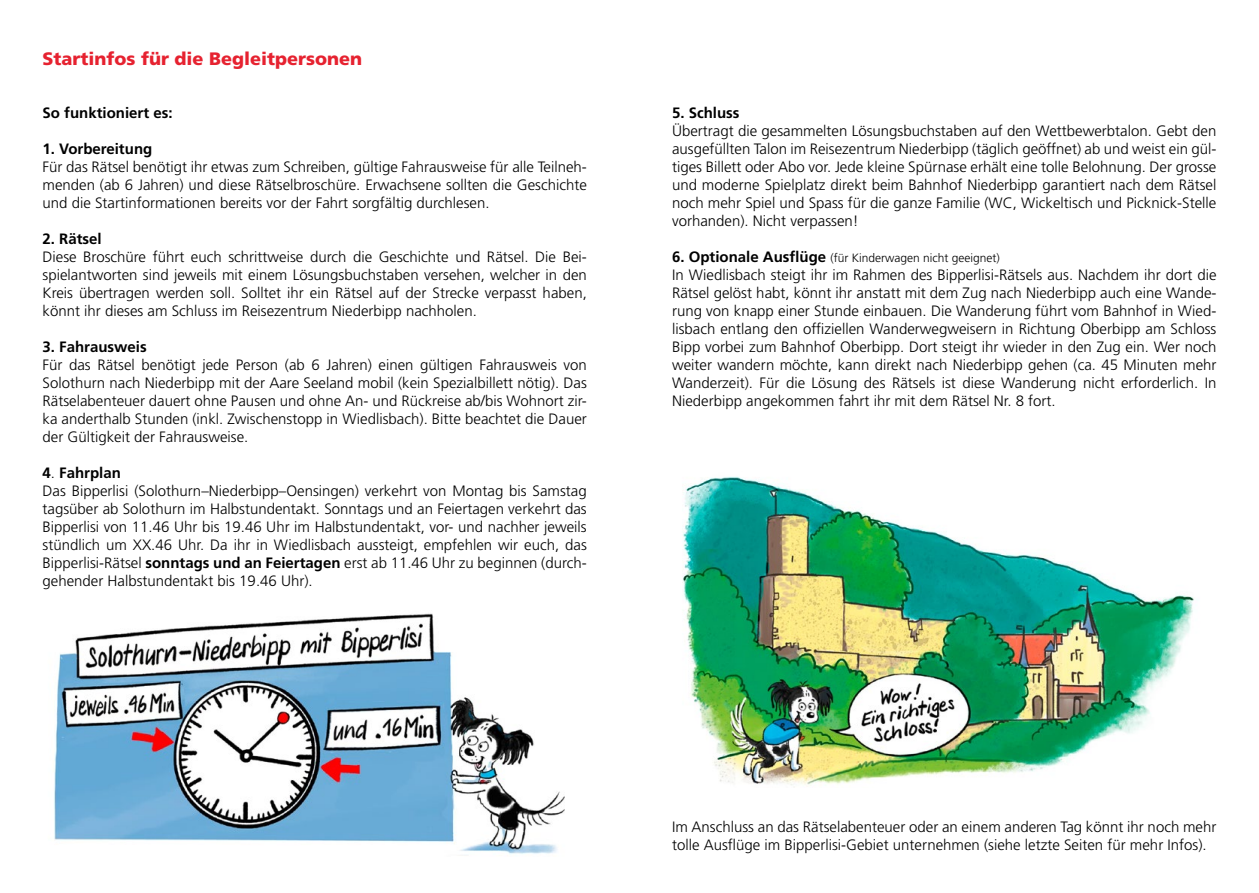
<style>
.page{position:relative;width:1259px;height:893px;background:#fff}
.page>*{position:absolute;margin:0;border:0;box-sizing:border-box;transform-origin:0 0}
.t1{font:900 18px "Frutiger LT Std";color:#e62230}
.t2{font:300 15px/18px "Frutiger LT Std";color:#000;text-align:justify}
.t3{font:700 15px "Frutiger LT Std";color:#000}
.t4{font:300 12px "Frutiger LT Std";color:#000}
.s1{font-weight:700}
.s2{font-weight:700;font-size:15px}
</style>
<div class="page">
<img style="left:683px;top:476px;width:511px;height:309px">
<img style="left:54px;top:613px;width:511px;height:241px">
<p class="t1" style="left:43px;top:47px;width:321px">Startinfos für die Begleitpersonen</p>
<p class="t3" style="left:43px;top:104px;width:132px">So funktioniert es:</p>
<p class="t3" style="left:43px;top:140px;width:111px">1. Vorbereitung</p>
<p class="t2" style="left:43px;top:158px;width:546px">Für das Rätsel benötigt ihr etwas zum Schreiben, gültige Fahrausweise für alle Teilneh&shy;menden (ab 6 Jahren) und diese Rätselbroschüre. Erwachsene sollten die Geschichte und die Startinformationen bereits vor der Fahrt sorgfältig durchlesen.</p>
<p class="t3" style="left:43px;top:230px;width:61px">2. Rätsel</p>
<p class="t2" style="left:43px;top:248px;width:546px">Diese Broschüre führt euch schrittweise durch die Geschichte und Rätsel. Die Bei&shy;spielantworten sind jeweils mit einem Lösungsbuchstaben versehen, welcher in den Kreis übertragen werden soll. Solltet ihr ein Rätsel auf der Strecke verpasst haben, könnt ihr dieses am Schluss im Reisezentrum Niederbipp nachholen.</p>
<p class="t3" style="left:43px;top:338px;width:106px">3. Fahrausweis</p>
<p class="t2" style="left:43px;top:356px;width:546px">Für das Rätsel benötigt jede Person (ab 6 Jahren) einen gültigen Fahrausweis von Solothurn nach Niederbipp mit der Aare Seeland mobil (kein Spezialbillett nötig). Das Rätselabenteuer dauert ohne Pausen und ohne An- und Rückreise ab/bis Wohnort zir&shy;ka anderthalb Stunden (inkl. Zwischenstopp in Wiedlisbach). Bitte beachtet die Dauer der Gültigkeit der Fahrausweise.</p>
<p class="t2" style="left:43px;top:464px;width:546px;text-align:left"><span class="s1">4</span>. <span class="s1">Fahrplan<br></span>Das Bipperlisi (Solothurn–Niederbipp–Oensingen) verkehrt von Montag bis Samstag tagsüber ab Solothurn im Halbstundentakt. Sonntags und an Feiertagen verkehrt das Bipperlisi von 11.46 Uhr bis 19.46 Uhr im Halbstundentakt, vor- und nachher jeweils stündlich um XX.46 Uhr. Da ihr in Wiedlisbach aussteigt, empfehlen wir euch, das Bipperlisi-Rätsel <span class="s1">sonntags und an Feiertagen</span> erst ab 11.46 Uhr zu beginnen (durch&shy;gehender Halbstundentakt bis 19.46 Uhr).</p>
<p class="t3" style="left:672px;top:104px;width:69px">5. Schluss</p>
<p class="t2" style="left:672px;top:122px;width:546px">Übertragt die gesammelten Lösungsbuchstaben auf den Wettbewerbtalon. Gebt den ausgefüllten Talon im Reisezentrum Niederbipp (täglich geöffnet) ab und weist ein gül&shy;tiges Billett oder Abo vor. Jede kleine Spürnase erhält eine tolle Belohnung. Der grosse und moderne Spielplatz direkt beim Bahnhof Niederbipp garantiert nach dem Rätsel noch mehr Spiel und Spass für die ganze Familie (WC, Wickeltisch und Picknick-Stelle vorhanden). Nicht verpassen!</p>
<p class="t4" style="left:672px;top:251px;width:329px"><span class="s2">6. Optionale Ausflüge</span> (für Kinderwagen nicht geeignet)</p>
<p class="t2" style="left:672px;top:266px;width:546px">In Wiedlisbach steigt ihr im Rahmen des Bipperlisi-Rätsels aus. Nachdem ihr dort die Rätsel gelöst habt, könnt ihr anstatt mit dem Zug nach Niederbipp auch eine Wande&shy;rung von knapp einer Stunde einbauen. Die Wanderung führt vom Bahnhof in Wied&shy;lisbach entlang den offiziellen Wanderwegweisern in Richtung Oberbipp am Schloss Bipp vorbei zum Bahnhof Oberbipp. Dort steigt ihr wieder in den Zug ein. Wer noch weiter wandern möchte, kann direkt nach Niederbipp gehen (ca. 45 Minuten mehr Wanderzeit). Für die Lösung des Rätsels ist diese Wanderung nicht erforderlich. In Niederbipp angekommen fahrt ihr mit dem Rätsel Nr. 8 fort.</p>
<p class="t2" style="left:672px;top:818px;width:546px">Im Anschluss an das Rätselabenteuer oder an einem anderen Tag könnt ihr noch mehr tolle Ausflüge im Bipperlisi-Gebiet unternehmen (siehe letzte Seiten für mehr Infos).</p>
</div>
